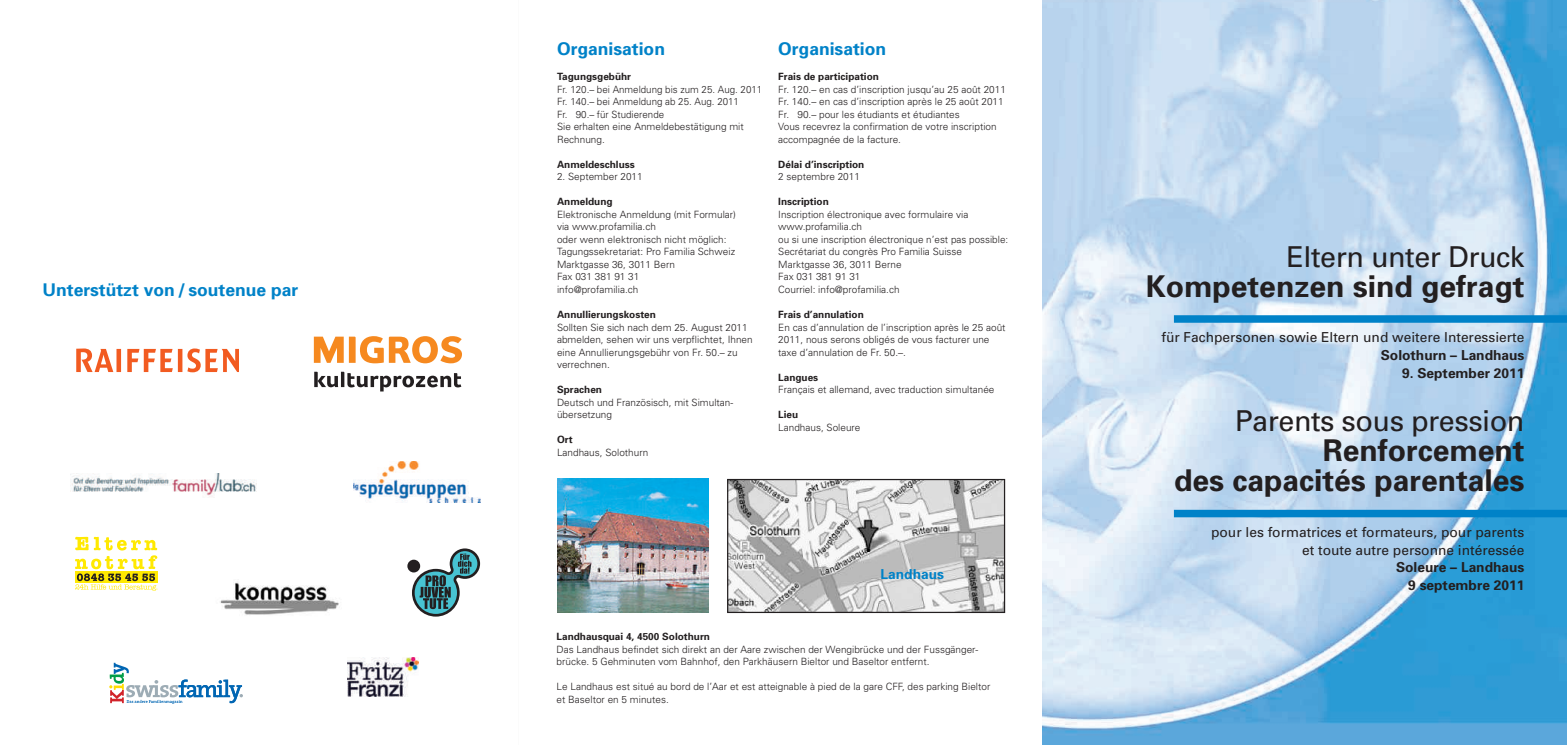
<style>
.page{position:relative;width:1567px;height:745px;background:#fff}
.page>*{position:absolute;margin:0;border:0;box-sizing:border-box;transform-origin:0 0}
.t1{font:700 30px/30px "Univers";color:#231f20;text-align:right}
.t2{font:28.75px "Univers";letter-spacing:-.015em;color:#231f20}
.t3{font:700 17.5px "Univers";color:#0082c8}
.t4{font:13.75px/17.5px "Univers";color:#231f20;text-align:right}
.t5{font:700 13.75px/17.5px "Univers";color:#231f20;text-align:right}
.t6{font:700 13.75px "Univers";color:#0082c8}
.t7{font:300 10px/12.5px "Univers";color:#231f20}
.t8{font:700 10px "Univers";color:#231f20}
</style>
<div class="page">
<img style="left:1042px;top:0;width:524px;height:744px">
<img style="left:729px;top:480px;width:274px;height:130px">
<div style="left:727px;top:478px;width:278px;height:134px;border:1px solid #231f20"></div>
<div style="left:1173px;top:315px;width:393px;height:7px;background:#0082c8"></div>
<div style="left:1173px;top:509px;width:393px;height:8px;background:#0082c8"></div>
<svg style="left:314px;top:371px;width:147px;height:20px"></svg>
<svg style="left:314px;top:336px;width:148px;height:27px"></svg>
<svg style="left:76px;top:348px;width:163px;height:24px"></svg>
<svg style="left:109px;top:662px;width:134px;height:41px"></svg>
<img style="left:347px;top:657px;width:71px;height:39px">
<img style="left:557px;top:478px;width:151px;height:134px">
<svg style="left:407px;top:559px;width:13px;height:13px"></svg>
<svg style="left:412px;top:548px;width:68px;height:68px"></svg>
<img style="left:220px;top:581px;width:119px;height:34px">
<img style="left:354px;top:461px;width:126px;height:41px">
<svg style="left:75px;top:536px;width:82px;height:54px"></svg>
<img style="left:70px;top:473px;width:187px;height:24px">
<h3 class="t3" style="left:43px;top:283px;width:257px">Unterstützt von / soutenue par</h3>
<h3 class="t3" style="left:557px;top:43px;width:109px">Organisation</h3>
<p class="t8" style="left:557px;top:73px;width:76px">Tagungsgebühr</p>
<p class="t7" style="left:557px;top:84px;width:207px">Fr. 120.– bei Anmeldung bis zum 25. Aug. 2011<br>Fr. 140.– bei Anmeldung ab 25. Aug. 2011<br>Fr. 90.– für Studierende<br>Sie erhalten eine Anmeldebestätigung mit<br>Rechnung.</p>
<p class="t8" style="left:557px;top:160px;width:79px">Anmeldeschluss</p>
<p class="t7" style="left:557px;top:171px;width:87px">2. September 2011</p>
<p class="t8" style="left:557px;top:198px;width:57px">Anmeldung</p>
<p class="t7" style="left:557px;top:209px;width:180px">Elektronische Anmeldung (mit Formular) via www.profamilia.ch<br>oder wenn elektronisch nicht möglich:<br>Tagungssekretariat: Pro Familia Schweiz<br>Marktgasse 36, 3011 Bern<br>Fax 031 381 91 31<br>info@profamilia.ch</p>
<p class="t8" style="left:557px;top:310px;width:100px">Annullierungskosten</p>
<p class="t7" style="left:557px;top:321px;width:197px">Sollten Sie sich nach dem 25. August 2011 abmelden, sehen wir uns verpflichtet, Ihnen eine Annullierungsgebühr von Fr. 50.– zu verrechnen.</p>
<p class="t8" style="left:557px;top:385px;width:47px">Sprachen</p>
<p class="t7" style="left:557px;top:396px;width:178px">Deutsch und Französisch, mit Simultan&shy;übersetzung</p>
<p class="t8" style="left:557px;top:435px;width:17px">Ort</p>
<p class="t7" style="left:557px;top:446px;width:93px">Landhaus, Solothurn</p>
<h3 class="t3" style="left:778px;top:43px;width:109px">Organisation</h3>
<p class="t8" style="left:778px;top:73px;width:102px">Frais de participation</p>
<p class="t7" style="left:778px;top:84px;width:229px">Fr. 120.– en cas d’inscription jusqu’au 25 août 2011<br>Fr. 140.– en cas d’inscription après le 25 août 2011<br>Fr. 90.– pour les étudiants et étudiantes<br>Vous recevrez la confirmation de votre inscription accompagnée de la facture.</p>
<p class="t8" style="left:778px;top:160px;width:88px">Délai d’inscription</p>
<p class="t7" style="left:778px;top:171px;width:83px">2 septembre 2011</p>
<p class="t8" style="left:778px;top:198px;width:52px">Inscription</p>
<p class="t7" style="left:778px;top:209px;width:231px">Inscription électronique avec formulaire via www.profamilia.ch<br>ou si une inscription électronique n’est pas possible:<br>Secrétariat du congrès Pro Familia Suisse Marktgasse 36, 3011 Berne<br>Fax 031 381 91 31<br>Courriel: info@profamilia.ch</p>
<p class="t8" style="left:778px;top:310px;width:87px">Frais d’annulation</p>
<p class="t7" style="left:778px;top:321px;width:229px">En cas d’annulation de l’inscription après le 25 août<br>2011, nous serons obligés de vous facturer une taxe d’annulation de Fr. 50.–.</p>
<p class="t8" style="left:778px;top:373px;width:42px">Langues</p>
<p class="t7" style="left:778px;top:384px;width:218px">Français et allemand, avec traduction simultanée</p>
<p class="t8" style="left:778px;top:410px;width:22px">Lieu</p>
<p class="t7" style="left:778px;top:421px;width:84px">Landhaus, Soleure</p>
<h3 class="t6" style="left:880px;top:568px;width:65px">Landhaus</h3>
<p class="t8" style="left:556px;top:632px;width:155px">Landhausquai 4, 4500 Solothurn</p>
<p class="t7" style="left:556px;top:643px;width:423px">Das Landhaus befindet sich direkt an der Aare zwischen der Wengibrücke und der Fussgänger&shy;brücke. 5 Gehminuten vom Bahnhof, den Parkhäusern Bieltor und Baseltor entfernt.</p>
<p class="t7" style="left:556px;top:681px;width:435px">Le Landhaus est situé au bord de l’Aar et est atteignable à pied de la gare CFF, des parking Bieltor et Baseltor en 5 minutes.</p>
<h2 class="t2" style="left:1286px;top:245px;width:239px">Eltern unter Druck</h2>
<h1 class="t1" style="left:1145px;top:273px;width:380px">Kompetenzen sind gefragt</h1>
<h3 class="t4" style="left:1161px;top:330px;width:364px">für Fachpersonen sowie Eltern und weitere Interessierte</h3>
<h3 class="t5" style="left:1380px;top:347px;width:145px">Solothurn – Landhaus</h3>
<h3 class="t5" style="left:1401px;top:365px;width:124px">9. September 2011</h3>
<h2 class="t2" style="left:1235px;top:410px;width:291px">Parents sous pression</h2>
<h1 class="t1" style="left:1174px;top:438px;width:352px">Renforcement<br>des capacités parentales</h1>
<h3 class="t4" style="left:1210px;top:524px;width:315px">pour les formatrices et formateurs, pour parents et toute autre personne intéressée</h3>
<h3 class="t5" style="left:1395px;top:559px;width:130px">Soleure – Landhaus<br>9 septembre 2011</h3>
</div>
